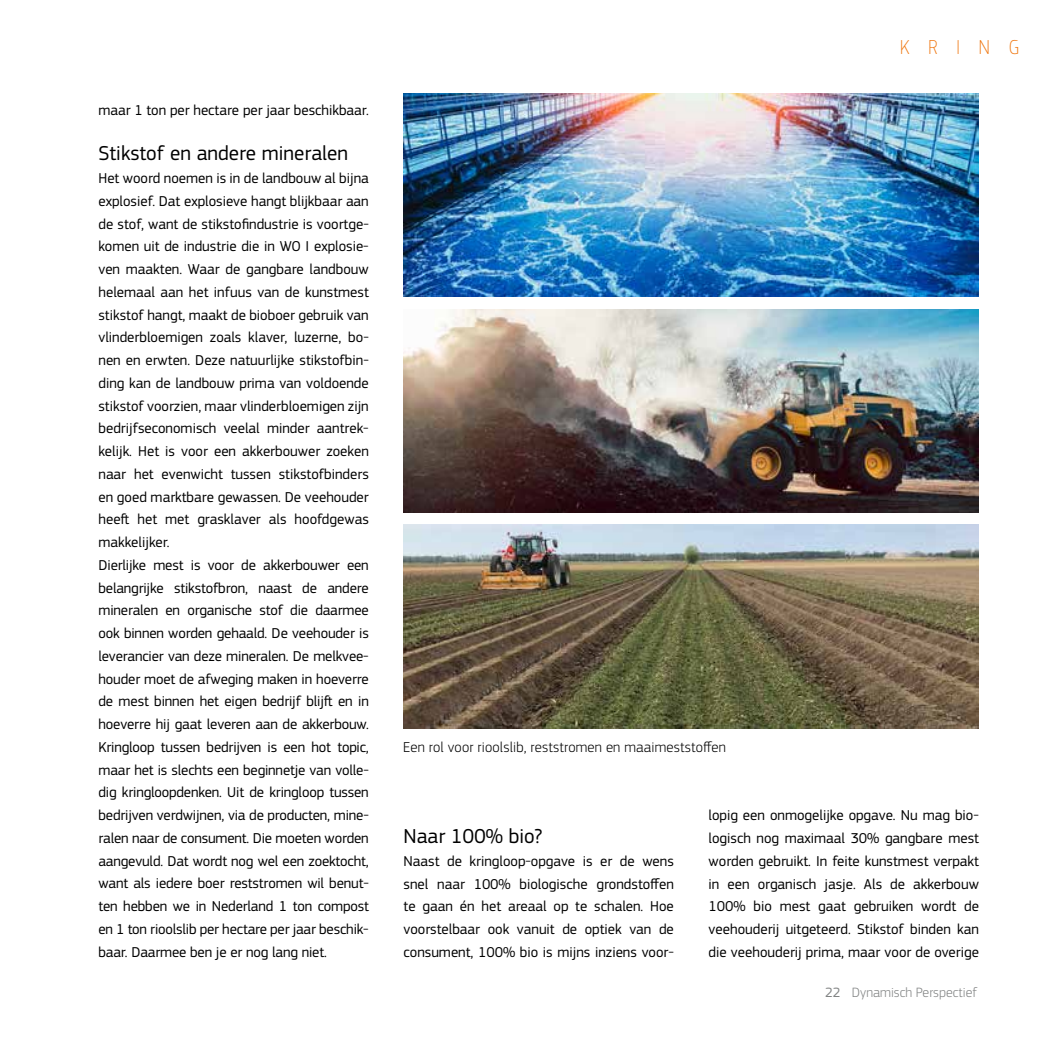
<style>
.page{position:relative;width:1042px;height:1042px;background:#fff}
.page>*{position:absolute;margin:0;border:0;box-sizing:border-box;transform-origin:0 0}
.t1{font:21px "PF Square Sans Pro";color:#000}
.t2{font:100 21px "PF Square Sans Cond Pro";letter-spacing:.9em;color:#ef740b}
.t3{font:14.88px/22.8px "PF Square Sans Pro";color:#000;text-align:justify}
.t4{font:300 14.88px "PF Square Sans Pro";letter-spacing:.01em;color:#000}
.t5{font:300 14px "PF Square Sans Pro";color:#818383}
.s1{font-weight:400}
</style>
<div class="page">
<img style="left:403px;top:93px;width:576px;height:204px">
<img style="left:403px;top:309px;width:576px;height:203px">
<img style="left:403px;top:524px;width:576px;height:204px">
<p class="t3" style="left:98px;top:99px;width:272px">maar 1 ton per hectare per jaar beschikbaar.</p>
<h1 class="t1" style="left:98px;top:141px;width:251px">Stikstof en andere mineralen</h1>
<p class="t3" style="left:98px;top:167px;width:272px;text-align:left">Het woord noemen is in de landbouw al bijna explosief. Dat explosieve hangt blijkbaar aan de stof, want de stikstofindustrie is voortge&shy;komen uit de industrie die in WO I explosie&shy;ven maakten. Waar de gangbare landbouw helemaal aan het infuus van de kunstmest stikstof hangt, maakt de bioboer gebruik van vlinderbloemigen zoals klaver, luzerne, bo&shy;nen en erwten. Deze natuurlijke stikstofbin&shy;ding kan de landbouw prima van voldoende stikstof voorzien, maar vlinderbloemigen zijn bedrijfseconomisch veelal minder aantrek&shy;kelijk. Het is voor een akkerbouwer zoeken naar het evenwicht tussen stikstofbinders en goed marktbare gewassen. De veehouder heeft het met grasklaver als hoofdgewas makkelijker.<br>Dierlijke mest is voor de akkerbouwer een belangrijke stikstofbron, naast de andere mineralen en organische stof die daarmee ook binnen worden gehaald. De veehouder is leverancier van deze mineralen. De melkvee&shy;houder moet de afweging maken in hoeverre de mest binnen het eigen bedrijf blijft en in hoeverre hij gaat leveren aan de akkerbouw.<br>Kringloop tussen bedrijven is een hot topic, maar het is slechts een beginnetje van volle&shy;dig kringloopdenken. Uit de kringloop tussen bedrijven verdwijnen, via de producten, mine&shy;ralen naar de consument. Die moeten worden aangevuld. Dat wordt nog wel een zoektocht, want als iedere boer reststromen wil benut&shy;ten hebben we in Nederland 1 ton compost en 1 ton rioolslib per hectare per jaar beschik&shy;baar. Daarmee ben je er nog lang niet.</p>
<h1 class="t2" style="left:900px;top:36px;width:121px">KRING</h1>
<p class="t4" style="left:403px;top:738px;width:324px">Een rol voor rioolslib, reststromen en maaimeststoffen</p>
<h1 class="t1" style="left:403px;top:824px;width:140px">Naar 100% bio?</h1>
<p class="t3" style="left:403px;top:850px;width:272px">Naast de kringloop-opgave is er de wens snel naar 100% biologische grondstoffen te gaan én het areaal op te schalen. Hoe voorstelbaar ook vanuit de optiek van de consument, 100% bio is mijns inziens voor-</p>
<p class="t3" style="left:708px;top:804px;width:272px">lopig een onmogelijke opgave. Nu mag bio&shy;logisch nog maximaal 30% gangbare mest worden gebruikt. In feite kunstmest verpakt in een organisch jasje. Als de akkerbouw 100% bio mest gaat gebruiken wordt de veehouderij uitgeteerd. Stikstof binden kan die veehouderij prima, maar voor de overige</p>
<p class="t5" style="left:825px;top:984px;width:154px"><span class="s1">22</span> Dynamisch Perspectief</p>
</div>
